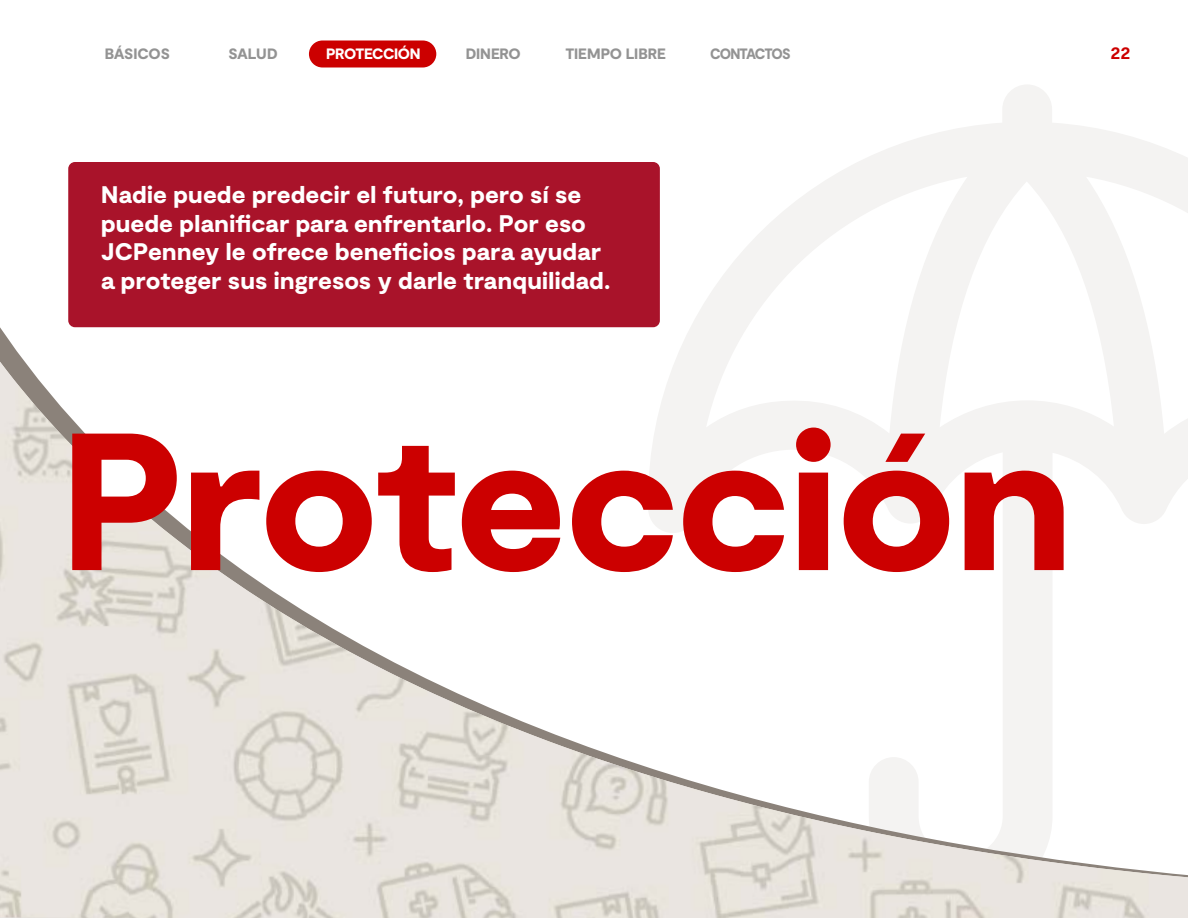
<style>
.page{position:relative;width:1188px;height:918px;background:#fff}
.page>*{position:absolute;margin:0;border:0;box-sizing:border-box;transform-origin:0 0}
.t1{font:900 195px "Moderat";letter-spacing:-.015em;color:#c00}
.t2{font:900 24px/28.5px "Moderat";letter-spacing:.005em;color:#fff}
.t3{font:700 18px "Moderat";color:#c00}
.t4{font:900 15px "Moderat";letter-spacing:-.02em;color:#939393}
.t5{font:900 15px "Moderat";letter-spacing:-.035em;color:#fff}
.t6{font:900 15px "Moderat";letter-spacing:-.07em;color:#939393;scale:.93 1}
</style>
<div class="page">
<svg style="left:656px;top:85px;width:532px;height:126px"></svg>
<div style="left:309px;top:40px;width:127px;height:28px;background:#c00;border-radius:14px"></div>
<svg style="left:0;top:211px;width:1188px;height:151px"></svg>
<img style="left:0;top:362px;width:1188px;height:556px">
<div style="left:75px;top:442px;width:80px;height:59px;background:#fff;border-radius:50%"></div>
<div style="left:68px;top:162px;width:592px;height:165px;background:#a9132a;border-radius:7px"></div>
<p class="t4" style="left:105px;top:45px;width:67px">BÁSICOS</p>
<p class="t4" style="left:228px;top:45px;width:51px">SALUD</p>
<p class="t5" style="left:326px;top:45px;width:96px">PROTECCIÓN</p>
<p class="t4" style="left:466px;top:45px;width:56px">DINERO</p>
<p class="t3" style="left:1110px;top:43px;width:22px">22</p>
<p class="t4" style="left:565px;top:45px;width:102px">TIEMPO LIBRE</p>
<p class="t6" style="left:710px;top:45px;width:88px">CONTACTOS</p>
<p class="t2" style="left:101px;top:182px;width:511px">Nadie puede predecir el futuro, pero sí se puede planificar para enfrentarlo. Por eso JCPenney le ofrece beneficios para ayudar a proteger sus ingresos y darle tranquilidad.</p>
<h1 class="t1" style="left:61px;top:388px;width:1014px">Protección</h1>
</div>
